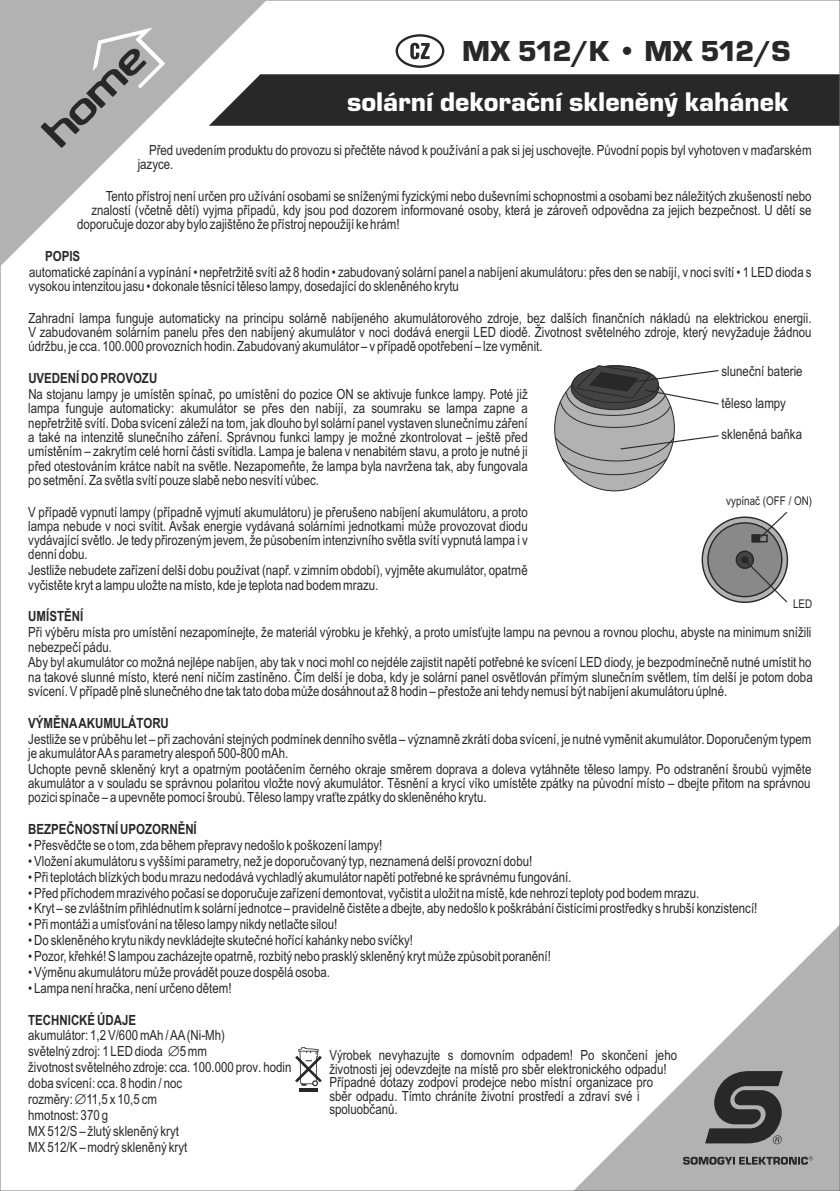
<style>
.page{position:relative;width:840px;height:1191px;background:#fff}
.page>*{position:absolute;margin:0;border:0;box-sizing:border-box;transform-origin:0 0}
.t1{font:30px "Eurostile TEE Blac";letter-spacing:-.055em;color:#282828}
.t2{font:28px "Eurostile TEE Blac";color:#fff}
.t3{font:14px/14.2px "Arial Narrow";color:#282828}
.t4{font:700 14px "Arial Narrow";color:#282828}
.t5{font:12px "Arial Narrow";color:#282828}
</style>
<div class="page">
<svg style="left:395px;top:34px;width:49px;height:34px"></svg>
<div style="left:283px;top:74px;width:554px;height:52px;background:#282828"></div>
<svg style="left:575px;top:927px;width:262px;height:262px"></svg>
<svg style="left:704px;top:1071px;width:79px;height:73px;background:#585858"></svg>
<svg style="left:682px;top:1156px;width:130px;height:8px"></svg>
<svg style="left:0;top:0;width:283px;height:283px"></svg>
<svg style="left:41px;top:28px;width:124px;height:156px"></svg>
<svg style="left:295px;top:1047px;width:26px;height:39px"></svg>
<hr style="left:299px;top:1088px;width:18px;height:4px;background:#282828">
<div style="left:554px;top:365px;width:120px;height:126px;background:#b2b2b2;border:1px solid #282828;border-radius:50%"></div>
<svg style="left:701px;top:516px;width:86px;height:87px"></svg>
<div style="left:706px;top:522px;width:76px;height:75px;background:#898989;border:1px solid #282828;border-radius:50%"></div>
<svg style="left:735px;top:550px;width:18px;height:19px"></svg>
<div style="left:740px;top:556px;width:8px;height:7px;background:#282828;border:1px solid #282828;border-radius:50%"></div>
<svg style="left:750px;top:512px;width:38px;height:31px"></svg>
<svg style="left:744px;top:559px;width:44px;height:44px"></svg>
<svg style="left:554px;top:365px;width:165px;height:111px"></svg>
<h1 class="t1" style="left:462px;top:38px;width:330px">MX 512/K • MX 512/S</h1>
<h2 class="t2" style="left:347px;top:90px;width:443px">solárnídekoračnískleněný kahánek</h2>
<p class="t3" style="left:138px;top:144px;width:675px;text-indent:11px">Před uvedením produktu do provozu si přečtěte návod k používání a pak si jej uschovejte. Původní popis byl vyhotoven v maďarském jazyce.</p>
<p class="t3" style="left:106px;top:190px;width:707px">Tento přístroj není určen pro užívání osobami se sníženými fyzickými nebo duševními schopnostmi a osobami bez náležitých zkušeností nebo</p>
<p class="t3" style="left:91px;top:204px;width:721px">znalostí (včetně dětí) vyjma případů, kdy jsou pod dozorem informované osoby, která je zároveň odpovědna za jejich bezpečnost. U dětí se</p>
<p class="t3" style="left:77px;top:218px;width:324px">doporučuje dozor aby bylo zajištěno že přístroj nepoužijí ke hrám!</p>
<p class="t4" style="left:45px;top:251px;width:37px">POPIS</p>
<p class="t3" style="left:28px;top:266px;width:784px">automatické zapínání a vypínání • nepřetržitě svítí až 8 hodin • zabudovaný solární panel a nabíjení akumulátoru: přes den se nabíjí, v noci svítí • 1 LED dioda s vysokou intenzitou jasu • dokonale těsnící těleso lampy, dosedající do skleněného krytu</p>
<p class="t3" style="left:28px;top:312px;width:784px;text-align:justify">Zahradní lampa funguje automaticky na principu solárně nabíjeného akumulátorového zdroje, bez dalších finančních nákladů na elektrickou energii.<br>V zabudovaném solárním panelu přes den nabíjený akumulátor v noci dodává energii LED diodě. Životnost světelného zdroje, který nevyžaduje žádnou údržbu, je cca. 100.000 provozních hodin. Zabudovaný akumulátor – v případě opotřebení – lze vyměnit.</p>
<p class="t4" style="left:28px;top:373px;width:130px">UVEDENÍ DO PROVOZU</p>
<p class="t3" style="left:28px;top:388px;width:500px;text-align:justify">Na stojanu lampy je umístěn spínač, po umístění do pozice ON se aktivuje funkce lampy. Poté již lampa funguje automaticky: akumulátor se přes den nabíjí, za soumraku se lampa zapne a nepřetržitě svítí. Doba svícení záleží na tom, jak dlouho byl solární panel vystaven slunečnímu záření a také na intenzitě slunečního záření. Správnou funkci lampy je možné zkontrolovat – ještě před umístěním – zakrytím celé horní části svítidla. Lampa je balena v nenabitém stavu, a proto je nutné ji před otestováním krátce nabít na světle. Nezapomeňte, že lampa byla navržena tak, aby fungovala po setmění. Za světla svítí pouze slabě nebo nesvítí vůbec.</p>
<p class="t3" style="left:28px;top:506px;width:500px;text-align:justify">V případě vypnutí lampy (případně vyjmutí akumulátoru) je přerušeno nabíjení akumulátoru, a proto lampa nebude v noci svítit. Avšak energie vydávaná solárními jednotkami může provozovat diodu vydávající světlo. Je tedy přirozeným jevem, že působením intenzivního světla svítí vypnutá lampa i v denní dobu.</p>
<p class="t3" style="left:28px;top:564px;width:500px">Jestliže nebudete zařízení delší dobu používat (např. v zimním období), vyjměte akumulátor, opatrně vyčistěte kryt a lampu uložte na místo, kde je teplota nad bodem mrazu.</p>
<p class="t4" style="left:28px;top:611px;width:56px">UMÍSTĚNÍ</p>
<p class="t3" style="left:28px;top:626px;width:784px">Při výběru místa pro umístění nezapomínejte, že materiál výrobku je křehký, a proto umísťujte lampu na pevnou a rovnou plochu, abyste na minimum snížili nebezpečí pádu.</p>
<p class="t3" style="left:28px;top:656px;width:785px;text-align:justify">Aby byl akumulátor co možná nejlépe nabíjen, aby tak v noci mohl co nejdéle zajistit napětí potřebné ke svícení LED diody, je bezpodmínečně nutné umístit ho na takové slunné místo, které není ničím zastíněno. Čím delší je doba, kdy je solární panel osvětlován přímým slunečním světlem, tím delší je potom doba svícení. V případě plně slunečného dne tak tato doba může dosáhnout až 8 hodin – přestože ani tehdy nemusí být nabíjení akumulátoru úplné.</p>
<p class="t4" style="left:28px;top:717px;width:142px">VÝMĚNAAKUMULÁTORU</p>
<p class="t3" style="left:28px;top:733px;width:784px">Jestliže se v průběhu let – při zachování stejných podmínek denního světla – významně zkrátí doba svícení, je nutné vyměnit akumulátor. Doporučeným typem je akumulátor AAs parametry alespoň 500-800 mAh.</p>
<p class="t3" style="left:28px;top:763px;width:784px;text-align:justify">Uchopte pevně skleněný kryt a opatrným pootáčením černého okraje směrem doprava a doleva vytáhněte těleso lampy. Po odstranění šroubů vyjměte akumulátor a v souladu se správnou polaritou vložte nový akumulátor. Těsnění a krycí víko umístěte zpátky na původní místo – dbejte přitom na správnou pozici spínače – a upevněte pomocí šroubů. Těleso lampy vraťte zpátky do skleněného krytu.</p>
<p class="t4" style="left:28px;top:824px;width:170px">BEZPEČNOSTNÍ UPOZORNĚNÍ</p>
<p class="t3" style="left:28px;top:839px;width:355px">• Přesvědčte se o tom, zda během přepravy nedošlo k poškození lampy!</p>
<p class="t3" style="left:28px;top:855px;width:505px">• Vložení akumulátoru s vyššími parametry, než je doporučovaný typ, neznamená delší provozní dobu!</p>
<p class="t3" style="left:28px;top:871px;width:544px">• Při teplotách blízkých bodu mrazu nedodává vychladlý akumulátor napětí potřebné ke správnému fungování.</p>
<p class="t3" style="left:28px;top:887px;width:672px">• Před příchodem mrazivého počasí se doporučuje zařízení demontovat, vyčistit a uložit na místě, kde nehrozí teploty pod bodem mrazu.</p>
<p class="t3" style="left:28px;top:902px;width:730px">• Kryt – se zvláštním přihlédnutím k solární jednotce – pravidelně čistěte a dbejte, aby nedošlo k poškrábání čistícími prostředky s hrubší konzistencí!</p>
<p class="t3" style="left:28px;top:918px;width:310px">• Při montáži a umísťování na těleso lampy nikdy netlačte silou!</p>
<p class="t3" style="left:28px;top:934px;width:386px">• Do skleněného krytu nikdy nevkládejte skutečné hořící kahánky nebo svíčky!</p>
<p class="t3" style="left:28px;top:950px;width:524px">• Pozor, křehké! S lampou zacházejte opatrně, rozbitý nebo prasklý skleněný kryt může způsobit poranění!</p>
<p class="t3" style="left:28px;top:966px;width:303px">• Výměnu akumulátoru může provádět pouze dospělá osoba.</p>
<p class="t3" style="left:28px;top:982px;width:205px">• Lampa není hračka, není určeno dětem!</p>
<p class="t4" style="left:28px;top:1014px;width:109px">TECHNICKÉ ÚDAJE</p>
<p class="t3" style="left:28px;top:1029px;width:264px;line-height:15.8px">akumulátor: 1,2 V/600 mAh / AA(Ni-Mh)<br>světelný zdroj: 1 LED dioda 5 mm<br>životnost světelného zdroje: cca. 100.000 prov. hodin doba svícení: cca. 8 hodin / noc<br>rozměry: 11,5 x 10,5 cm<br>hmotnost: 370 g<br>MX 512/S – žlutý skleněný kryt<br>MX 512/K – modrý skleněný kryt</p>
<p class="t3" style="left:721px;top:365px;width:83px">sluneční baterie</p>
<p class="t3" style="left:721px;top:397px;width:66px">těleso lampy</p>
<p class="t3" style="left:721px;top:428px;width:82px">skleněná baňka</p>
<p class="t5" style="left:725px;top:497px;width:87px">vypínač (OFF / ON)</p>
<p class="t5" style="left:792px;top:599px;width:21px">LED</p>
<p class="t3" style="left:329px;top:1049px;width:349px;line-height:13.4px">Výrobek nevyhazujte s domovním odpadem! Po skončení jeho životnosti jej odevzdejte na místě pro sběr elektronického odpadu!<br>Případné dotazy zodpoví prodejce nebo místní organizace pro sběr odpadu. Tímto chráníte životní prostředí a zdraví své i spoluobčanů.</p>
</div>
